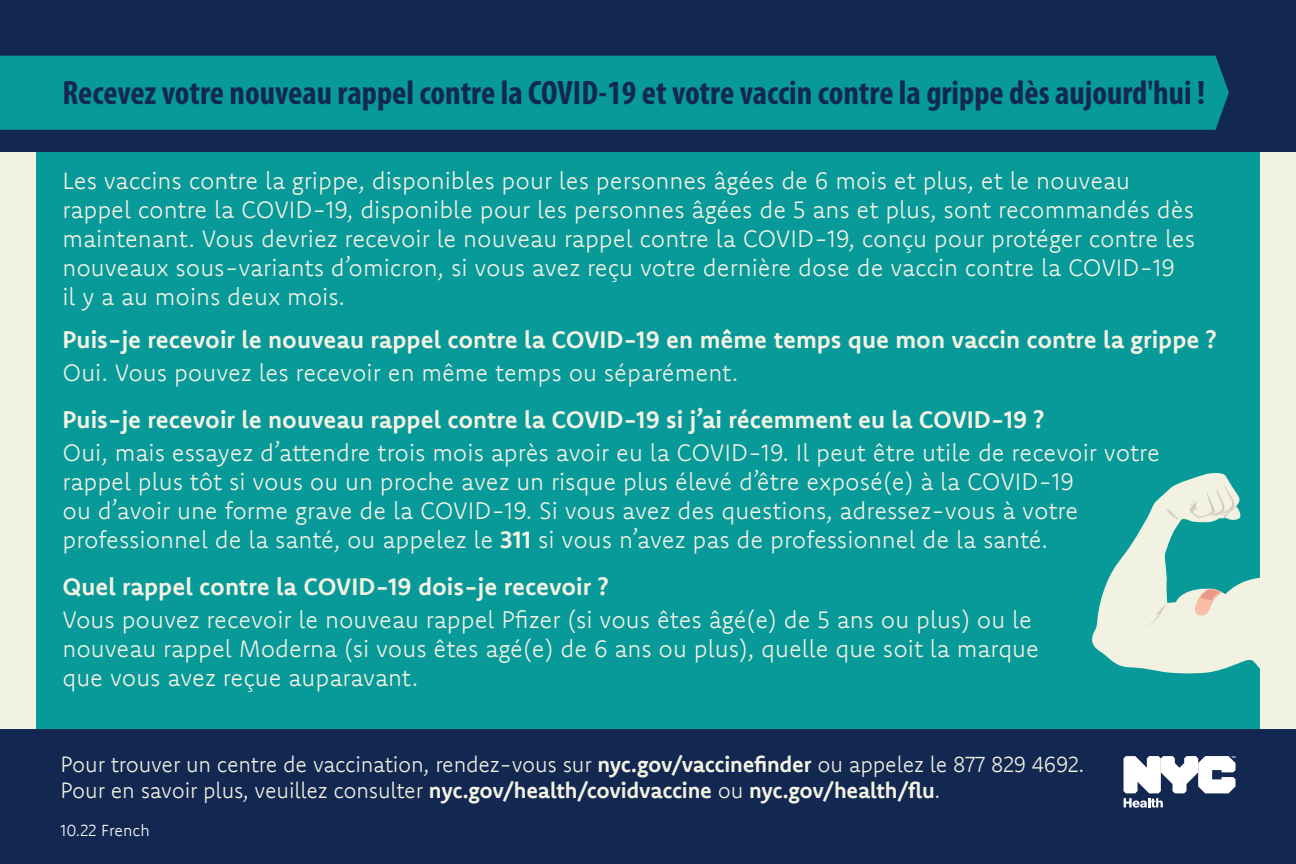
<style>
.page{position:relative;width:1296px;height:864px;background:#fff}
.page>*{position:absolute;margin:0;border:0;box-sizing:border-box;transform-origin:0 0}
.t1{font:700 condensed 34px "Myriad Pro";color:#122851}
.t2{font:300 24px/29px "Komet";color:#f3f2e3}
.t3{font:700 24px "Komet";color:#f3f2e3}
.t4{font:300 22px/26px "Komet";letter-spacing:-.01em;color:#f3f2e3}
.t5{font:300 16.2px "Komet";color:#fff}
.s1{font-weight:700}
</style>
<div class="page">
<div style="left:0;top:23px;width:1296px;height:729px;background:#f2f2e3"></div>
<div style="left:36px;top:129px;width:1224px;height:609px;background:#089999"></div>
<svg style="left:1092px;top:473px;width:168px;height:201px;fill:#f2f2e3"></svg>
<svg style="left:1189px;top:484px;width:48px;height:34px;background:#e7eadc"></svg>
<svg style="left:1165px;top:505px;width:15px;height:15px"></svg>
<svg style="left:1147px;top:603px;width:20px;height:24px"></svg>
<svg style="left:1193px;top:588px;width:29px;height:31px"></svg>
<div style="left:0;top:0;width:1296px;height:152px;background:#122851"></div>
<div style="left:0;top:729px;width:1296px;height:135px;background:#122851"></div>
<div style="left:0;top:56px;width:1229px;height:74px;background:#089999"></div>
<svg style="left:1124px;top:756px;width:112px;height:52px"></svg>
<h1 class="t1" style="left:62px;top:72px;width:1144px">Recevez votre nouveau rappel contre la COVID-19 et votre vaccin contre la grippe dès aujourd'hui !</h1>
<p class="t2" style="left:62px;top:166px;width:1134px">Les vaccins contre la grippe, disponibles pour les personnes âgées de 6 mois et plus, et le nouveau rappel contre la COVID-19, disponible pour les personnes âgées de 5 ans et plus, sont recommandés dès maintenant. Vous devriez recevoir le nouveau rappel contre la COVID-19, conçu pour protéger contre les nouveaux sous-variants d’omicron, si vous avez reçu votre dernière dose de vaccin contre la COVID-19<br>il y a au moins deux mois.</p>
<p class="t3" style="left:62px;top:324px;width:1156px">Puis-je recevoir le nouveau rappel contre la COVID-19 en même temps que mon vaccin contre la grippe ?</p>
<p class="t2" style="left:62px;top:357px;width:678px">Oui. Vous pouvez les recevoir en même temps ou séparément.</p>
<p class="t3" style="left:62px;top:404px;width:983px">Puis-je recevoir le nouveau rappel contre la COVID-19 si j’ai récemment eu la COVID-19 ?</p>
<p class="t2" style="left:62px;top:437px;width:1099px">Oui, mais essayez d’attendre trois mois après avoir eu la COVID-19. Il peut être utile de recevoir votre rappel plus tôt si vous ou un proche avez un risque plus élevé d’être exposé(e) à la COVID-19<br>ou d’avoir une forme grave de la COVID-19. Si vous avez des questions, adressez-vous à votre professionnel de la santé, ou appelez le <span class="s1">311</span> si vous n’avez pas de professionnel de la santé.</p>
<p class="t3" style="left:62px;top:571px;width:548px">Quel rappel contre la COVID-19 dois-je recevoir ?</p>
<p class="t2" style="left:62px;top:604px;width:978px">Vous pouvez recevoir le nouveau rappel Pfizer (si vous êtes âgé(e) de 5 ans ou plus) ou le nouveau rappel Moderna (si vous êtes agé(e) de 6 ans ou plus), quelle que soit la marque que vous avez reçue auparavant.</p>
<p class="t4" style="left:60px;top:751px;width:1025px">Pour trouver un centre de vaccination, rendez-vous sur <span class="s1">nyc.gov/vaccinefinder</span> ou appelez le 877 829 4692.<br>Pour en savoir plus, veuillez consulter <span class="s1">nyc.gov/health/covidvaccine</span> ou <span class="s1">nyc.gov/health/flu</span>.</p>
<p class="t5" style="left:60px;top:820px;width:91px">10.22 French</p>
</div>
